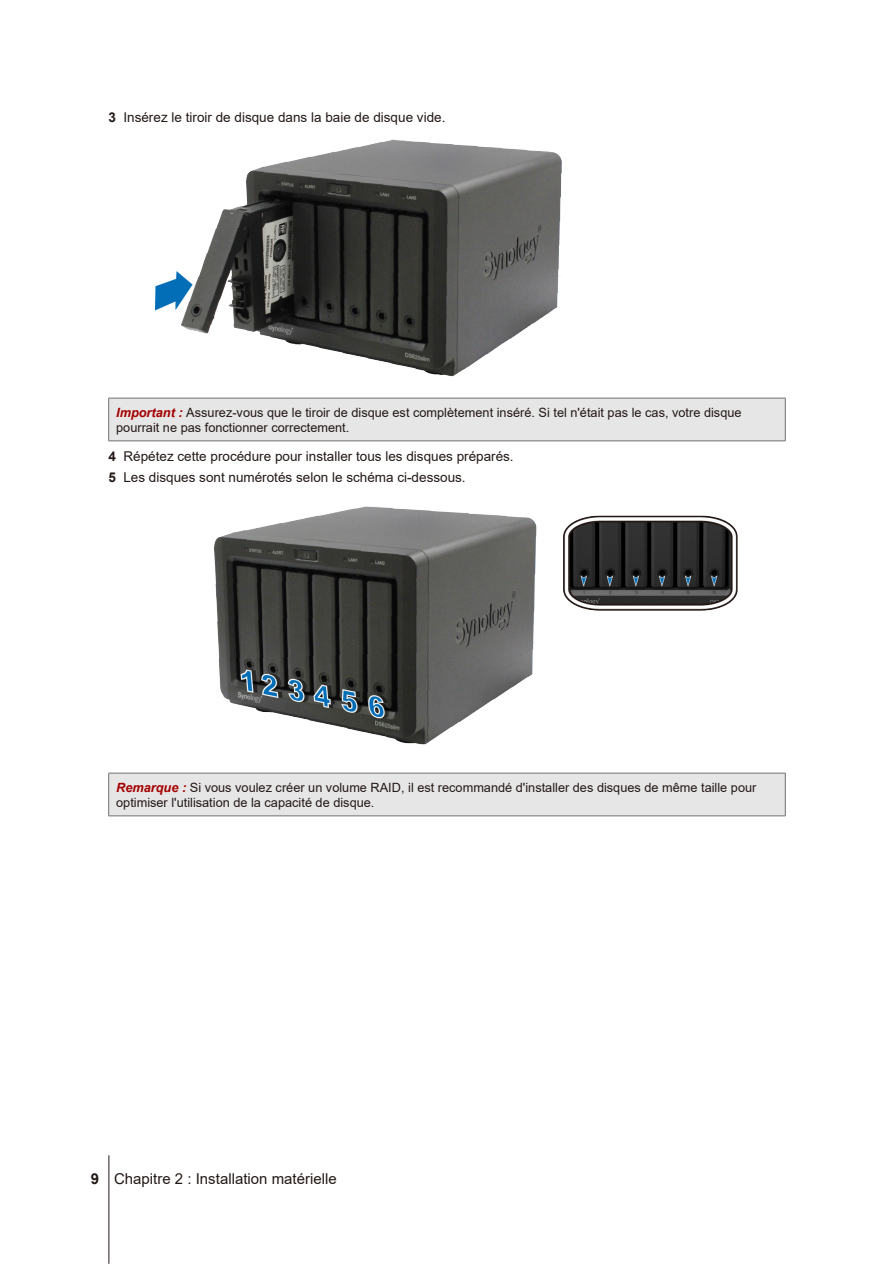
<style>
.page{position:relative;width:894px;height:1264px;background:#fff}
.page>*{position:absolute;margin:0;border:0;box-sizing:border-box;transform-origin:0 0}
.t1{font:15px "Arial";color:#231916}
.t2{font:13.5px "Arial";color:#231916}
.Warning-sidebar{font:12.75px/15px "Arial";color:#231916}
.s1{font-weight:700}
.s2{font-weight:700;font-style:italic;color:#a40001}
</style>
<div class="page">
<hr style="left:108px;top:1155px;width:1px;height:108px;background:#231916">
<img style="left:155px;top:139px;width:407px;height:238px">
<div style="left:109px;top:398px;width:676px;height:43px;background:#e6e6e7"></div>
<hr style="left:108px;top:398px;width:677px;height:1px;background:#727272">
<hr style="left:108px;top:398px;width:1px;height:43px;background:#727272">
<hr style="left:785px;top:398px;width:1px;height:43px;background:#727272">
<hr style="left:108px;top:441px;width:677px;height:1px;background:#727272">
<img style="left:213px;top:506px;width:525px;height:239px">
<div style="left:109px;top:773px;width:676px;height:43px;background:#e6e6e7"></div>
<hr style="left:108px;top:773px;width:677px;height:1px;background:#727272">
<hr style="left:108px;top:773px;width:1px;height:42px;background:#727272">
<hr style="left:785px;top:773px;width:1px;height:42px;background:#727272">
<hr style="left:108px;top:815px;width:677px;height:1px;background:#727272">
<p class="t2" style="left:108px;top:108px;width:338px"><span class="s1">3</span> Insérez le tiroir de disque dans la baie de disque vide.</p>
<p class="Warning-sidebar" style="left:116px;top:404px;width:627px"><span class="s2">Important :</span> Assurez-vous que le tiroir de disque est complètement inséré. Si tel n'était pas le cas, votre disque pourrait ne pas fonctionner correctement.</p>
<p class="t2" style="left:108px;top:447px;width:407px"><span class="s1">4</span> Répétez cette procédure pour installer tous les disques préparés.</p>
<p class="t2" style="left:108px;top:468px;width:359px"><span class="s1">5</span> Les disques sont numérotés selon le schéma ci-dessous.</p>
<p class="Warning-sidebar" style="left:116px;top:779px;width:642px"><span class="s2">Remarque :</span> Si vous voulez créer un volume RAID, il est recommandé d'installer des disques de même taille pour optimiser l'utilisation de la capacité de disque.</p>
<p class="t1" style="left:91px;top:1168px;width:247px"><span class="s1">9</span> Chapitre 2 : Installation matérielle</p>
</div>
